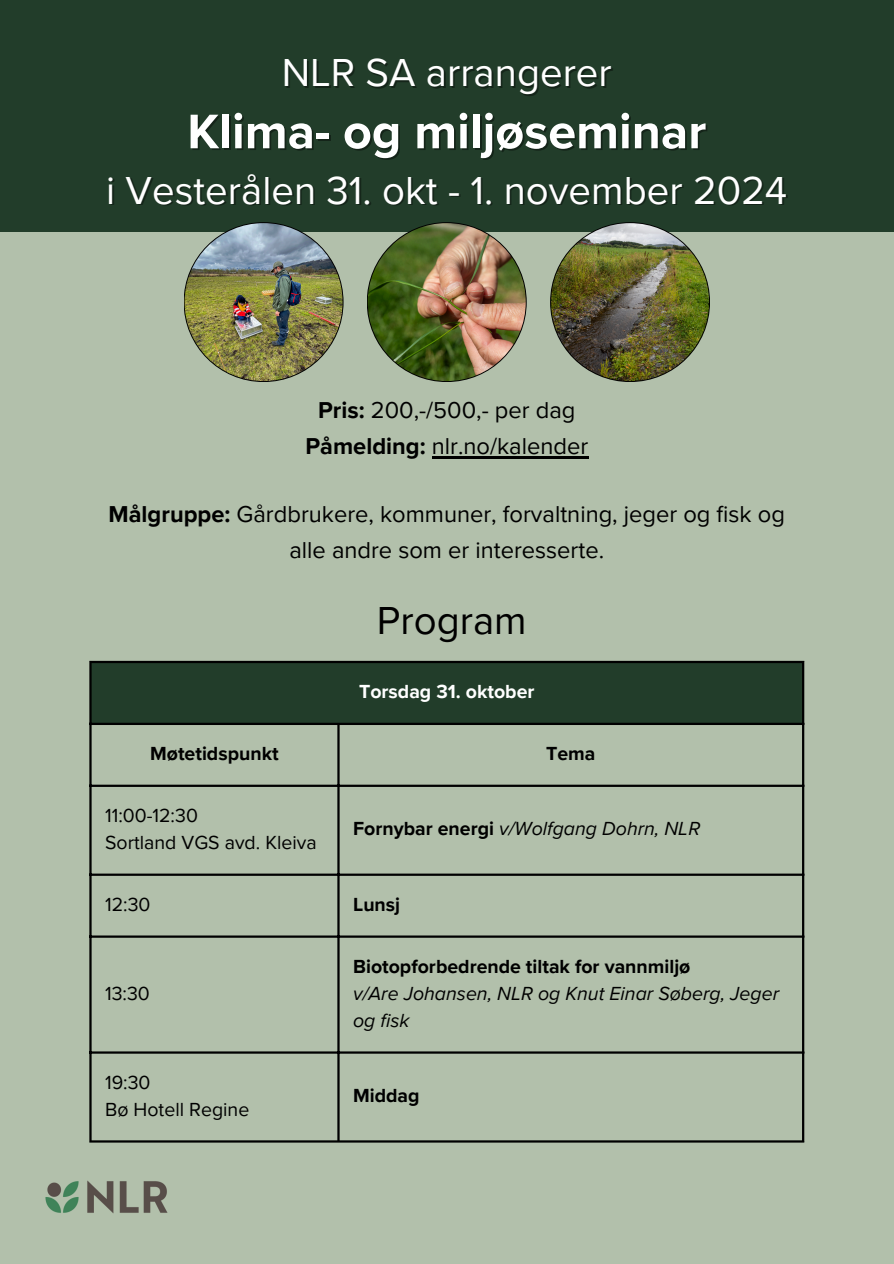
<style>
.page{position:relative;width:894px;height:1264px;background:#fff}
.page>*{position:absolute;margin:0;border:0;box-sizing:border-box;transform-origin:0 0}
.t1{font:700 50.25px "Proxima Nova";color:#fff}
.t2{font:40.2px "Proxima Nova";color:#fff}
.t3{font:40.2px "Proxima Nova";color:#000}
.t4{font:23.7px/36px "Proxima Nova";color:#000;text-align:center}
.t5{font:italic 19.5px/27px "Proxima Nova";color:#000}
.t6{font:700 19.5px "Proxima Nova";color:#000}
.t7{font:19.5px/27px "Proxima Nova";color:#000}
.t8{font:700 19.5px "Proxima Nova";color:#fff}
.s1{font-weight:700}
.s2{font-weight:700;font-style:normal}
</style>
<div class="page">
<div style="left:0;top:0;width:893px;height:1263px;background:#b2c0ab"></div>
<img style="left:45px;top:1180px;width:123px;height:34px">
<div style="left:0;top:0;width:893px;height:232px;background:#223d2a"></div>
<svg style="left:550px;top:222px;width:159px;height:160px"></svg>
<img style="left:551px;top:223px;width:157px;height:158px;border-radius:50%">
<img style="left:367px;top:223px;width:158px;height:158px;border-radius:50%">
<img style="left:184px;top:223px;width:158px;height:158px;border-radius:50%">
<hr style="left:431px;top:456px;width:157px;height:2px;background:#000">
<div style="left:90px;top:661px;width:713px;height:63px;background:#223d2a"></div>
<hr style="left:89px;top:663px;width:3px;height:477px;background:#000">
<hr style="left:337px;top:725px;width:2px;height:415px;background:#000">
<hr style="left:801px;top:663px;width:3px;height:477px;background:#000">
<hr style="left:89px;top:661px;width:715px;height:2px;background:#000">
<hr style="left:89px;top:722px;width:715px;height:3px;background:#000">
<hr style="left:89px;top:784px;width:715px;height:3px;background:#000">
<hr style="left:89px;top:873px;width:715px;height:2px;background:#000">
<hr style="left:89px;top:935px;width:715px;height:2px;background:#000">
<hr style="left:89px;top:1051px;width:715px;height:2px;background:#000">
<hr style="left:89px;top:1140px;width:715px;height:2px;background:#000">
<p class="t2" style="left:282px;top:49px;width:331px">NLR SA arrangerer</p>
<p class="t1" style="left:187px;top:102px;width:520px">Klima- og miljøseminar</p>
<p class="t2" style="left:106px;top:167px;width:682px">i Vesterålen 31. okt - 1. november 2024</p>
<p class="t4" style="left:318px;top:392px;width:259px"><span class="s1">Pris:</span> 200,-/500,- per dag</p>
<p class="t4" style="left:305px;top:428px;width:284px"><span class="s1">Påmelding:</span> nlr.no/kalender</p>
<p class="t4" style="left:108px;top:497px;width:677px"><span class="s1">Målgruppe:</span> Gårdbrukere, kommuner, forvaltning, jeger og fisk og alle andre som er interesserte.</p>
<h2 class="t3" style="left:377px;top:596px;width:151px">Program</h2>
<p class="t8" style="left:359px;top:680px;width:177px">Torsdag 31. oktober</p>
<p class="t6" style="left:150px;top:742px;width:130px">Møtetidspunkt</p>
<p class="t6" style="left:546px;top:742px;width:51px">Tema</p>
<p class="t7" style="left:105px;top:802px;width:94px">11:00-12:30</p>
<p class="t7" style="left:105px;top:829px;width:213px">Sortland VGS avd. Kleiva</p>
<p class="t5" style="left:353px;top:815px;width:348px"><span class="s2">Fornybar energi</span> v/Wolfgang Dohrn, NLR</p>
<p class="t7" style="left:105px;top:891px;width:47px">12:30</p>
<p class="t6" style="left:353px;top:892px;width:49px">Lunsj</p>
<p class="t7" style="left:105px;top:980px;width:46px">13:30</p>
<p class="t7" style="left:105px;top:1068px;width:146px">19:30<br>Bø Hotell Regine</p>
<p class="t6" style="left:353px;top:954px;width:339px">Biotopforbedrende tiltak for vannmiljø</p>
<p class="t5" style="left:353px;top:980px;width:427px">v/Are Johansen, NLR og Knut Einar Søberg, Jeger og fisk</p>
<p class="t6" style="left:353px;top:1084px;width:68px">Middag</p>
</div>
